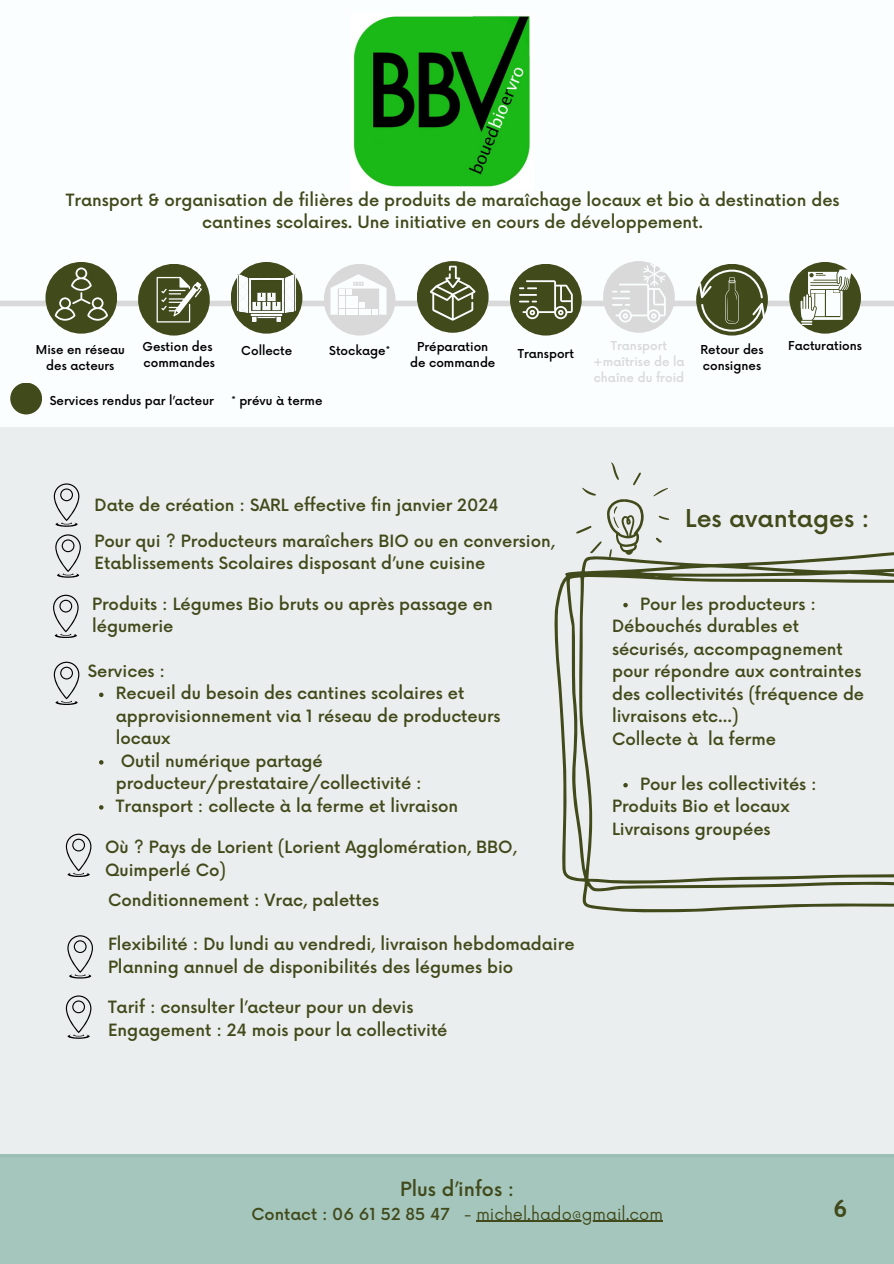
<style>
.page{position:relative;width:894px;height:1264px;background:#fff}
.page>*{position:absolute;margin:0;border:0;box-sizing:border-box;transform-origin:0 0}
.t1{font:700 24.3px "Trebuchet MS";color:#414a1b}
.t2{font:500 24px "Now";color:#414a1b}
.t3{font:500 19.05px "Now";color:#414a1b}
.t4{font:500 16.5px/22.5px "Now";color:#414a1b}
.t5{font:16.05px "Now";color:#414a1b}
.t6{font:500 12px "Now";color:#000}
.t7{font:500 12px/16px "Now";color:#d9d9d9}
.s1{font-weight:500}
</style>
<div class="page">
<div style="left:0;top:0;width:893px;height:1263px;background:#fafeff"></div>
<div style="left:0;top:300px;width:893px;height:6px;background:#d9d9d9"></div>
<div style="left:138px;top:264px;width:72px;height:71px;background:#414a1b;border-radius:50%"></div>
<div style="left:0;top:427px;width:893px;height:726px;background:#ebeeee"></div>
<svg style="left:54px;top:483px;width:25px;height:43px"></svg>
<svg style="left:55px;top:534px;width:26px;height:43px"></svg>
<svg style="left:53px;top:594px;width:26px;height:43px"></svg>
<svg style="left:54px;top:661px;width:25px;height:43px"></svg>
<svg style="left:66px;top:833px;width:25px;height:43px"></svg>
<div style="left:45px;top:262px;width:72px;height:71px;background:#414a1b;border-radius:50%"></div>
<div style="left:231px;top:262px;width:71px;height:71px;background:#414a1b;border-radius:50%"></div>
<div style="left:324px;top:264px;width:71px;height:71px;background:#d9d9d9;border-radius:50%"></div>
<div style="left:417px;top:261px;width:71px;height:72px;background:#414a1b;border-radius:50%"></div>
<div style="left:510px;top:264px;width:71px;height:71px;background:#414a1b;border-radius:50%"></div>
<div style="left:603px;top:261px;width:71px;height:72px;background:#d9d9d9;border-radius:50%"></div>
<div style="left:696px;top:264px;width:71px;height:71px;background:#414a1b;border-radius:50%"></div>
<div style="left:789px;top:262px;width:71px;height:71px;background:#414a1b;border-radius:50%"></div>
<svg style="left:55px;top:262px;width:57px;height:58px"></svg>
<svg style="left:66px;top:995px;width:25px;height:43px"></svg>
<svg style="left:156px;top:277px;width:46px;height:45px"></svg>
<svg style="left:519px;top:280px;width:53px;height:39px"></svg>
<svg style="left:612px;top:262px;width:53px;height:60px"></svg>
<svg style="left:698px;top:269px;width:66px;height:62px"></svg>
<svg style="left:800px;top:269px;width:50px;height:56px"></svg>
<img style="left:238px;top:274px;width:57px;height:47px">
<svg style="left:430px;top:266px;width:45px;height:54px"></svg>
<svg style="left:330px;top:274px;width:56px;height:41px"></svg>
<div style="left:0;top:1153px;width:893px;height:110px;background:#a5c6bd"></div>
<div style="left:10px;top:382px;width:32px;height:32px;background:#414a1b;border-radius:50%"></div>
<svg style="left:67px;top:935px;width:26px;height:43px"></svg>
<svg style="left:554px;top:549px;width:339px;height:363px;background:#dee1de"></svg>
<svg style="left:653px;top:488px;width:15px;height:8px"></svg>
<svg style="left:658px;top:515px;width:11px;height:5px"></svg>
<svg style="left:575px;top:462px;width:68px;height:95px;background:#d7dad5"></svg>
<svg style="left:655px;top:537px;width:6px;height:5px"></svg>
<img style="left:354px;top:15px;width:176px;height:172px">
<hr style="left:476px;top:1220px;width:186px;height:1px;background:#414a1b">
<svg style="left:99px;top:692px;width:4px;height:5px"></svg>
<svg style="left:99px;top:760px;width:4px;height:4px"></svg>
<svg style="left:99px;top:805px;width:4px;height:4px"></svg>
<svg style="left:623px;top:603px;width:4px;height:4px"></svg>
<svg style="left:623px;top:783px;width:4px;height:4px"></svg>
<p class="t4" style="left:66px;top:189px;width:775px;text-align:center">Transport &amp; organisation de filières de produits de maraîchage locaux et bio à destination des cantines scolaires. Une initiative en cours de développement.</p>
<p class="t6" style="left:142px;top:340px;width:72px">Gestion des</p>
<p class="t6" style="left:143px;top:356px;width:73px">commandes</p>
<p class="t7" style="left:610px;top:338px;width:58px">Transport</p>
<p class="t7" style="left:593px;top:354px;width:93px">+maîtrise de la chaîne du froid</p>
<p class="t6" style="left:36px;top:343px;width:90px">Mise en réseau</p>
<p class="t6" style="left:788px;top:339px;width:75px">Facturations</p>
<p class="t6" style="left:46px;top:359px;width:70px">des acteurs</p>
<p class="t6" style="left:329px;top:344px;width:62px">Stockage*</p>
<p class="t6" style="left:417px;top:340px;width:73px">Préparation</p>
<p class="t6" style="left:410px;top:356px;width:87px">de commande</p>
<p class="t6" style="left:700px;top:343px;width:64px">Retour des</p>
<p class="t6" style="left:702px;top:359px;width:60px">consignes</p>
<p class="t6" style="left:241px;top:344px;width:52px">Collecte</p>
<p class="t6" style="left:517px;top:347px;width:58px">Transport</p>
<p class="t6" style="left:50px;top:394px;width:165px">Services rendus par l’acteur</p>
<p class="t6" style="left:231px;top:394px;width:93px">* prévu à terme</p>
<p class="t4" style="left:94px;top:495px;width:405px">Date de création : SARL effective fin janvier 2024</p>
<p class="t4" style="left:94px;top:530px;width:462px">Pour qui ? Producteurs maraîchers BIO ou en conversion,<br>Etablissements Scolaires disposant d’une cuisine</p>
<p class="t4" style="left:92px;top:593px;width:402px">Produits : Légumes Bio bruts ou après passage en légumerie</p>
<p class="t4" style="left:88px;top:660px;width:79px">Services :</p>
<p class="t4" style="left:116px;top:683px;width:386px">Recueil du besoin des cantines scolaires et approvisionnement via 1 réseau de producteurs locaux</p>
<p class="t4" style="left:116px;top:750px;width:307px;text-indent:5px">Outil numérique partagé producteur/prestataire/collectivité :</p>
<p class="t4" style="left:116px;top:795px;width:344px">Transport : collecte à la ferme et livraison</p>
<p class="t4" style="left:105px;top:836px;width:413px">Où ? Pays de Lorient (Lorient Agglomération, BBO,<br>Quimperlé Co)</p>
<p class="t4" style="left:108px;top:889px;width:272px">Conditionnement : Vrac, palettes</p>
<p class="t4" style="left:108px;top:933px;width:468px">Flexibilité : Du lundi au vendredi, livraison hebdomadaire<br>Planning annuel de disponibilités des légumes bio</p>
<p class="t4" style="left:108px;top:996px;width:341px">Tarif : consulter l’acteur pour un devis<br>Engagement : 24 mois pour la collectivité</p>
<p class="t2" style="left:685px;top:505px;width:186px">Les avantages :</p>
<h2 class="t4" style="left:640px;top:593px;width:177px">Pour les producteurs :</h2>
<h1 class="t4" style="left:612px;top:616px;width:253px">Débouchés durables et sécurisés, accompagnement pour répondre aux contraintes des collectivités (fréquence de livraisons etc...)<br>Collecte à la ferme</h1>
<h2 class="t4" style="left:640px;top:773px;width:178px">Pour les collectivités :</h2>
<p class="t4" style="left:612px;top:796px;width:179px">Produits Bio et locaux<br>Livraisons groupées</p>
<p class="t3" style="left:400px;top:1178px;width:115px">Plus d’infos :</p>
<p class="t5" style="left:251px;top:1204px;width:413px"><span class="s1">Contact : 06 61 52 85 47</span> - michel.hado@gmail.com</p>
<p class="t1" style="left:832px;top:1194px;width:16px">6</p>
</div>
